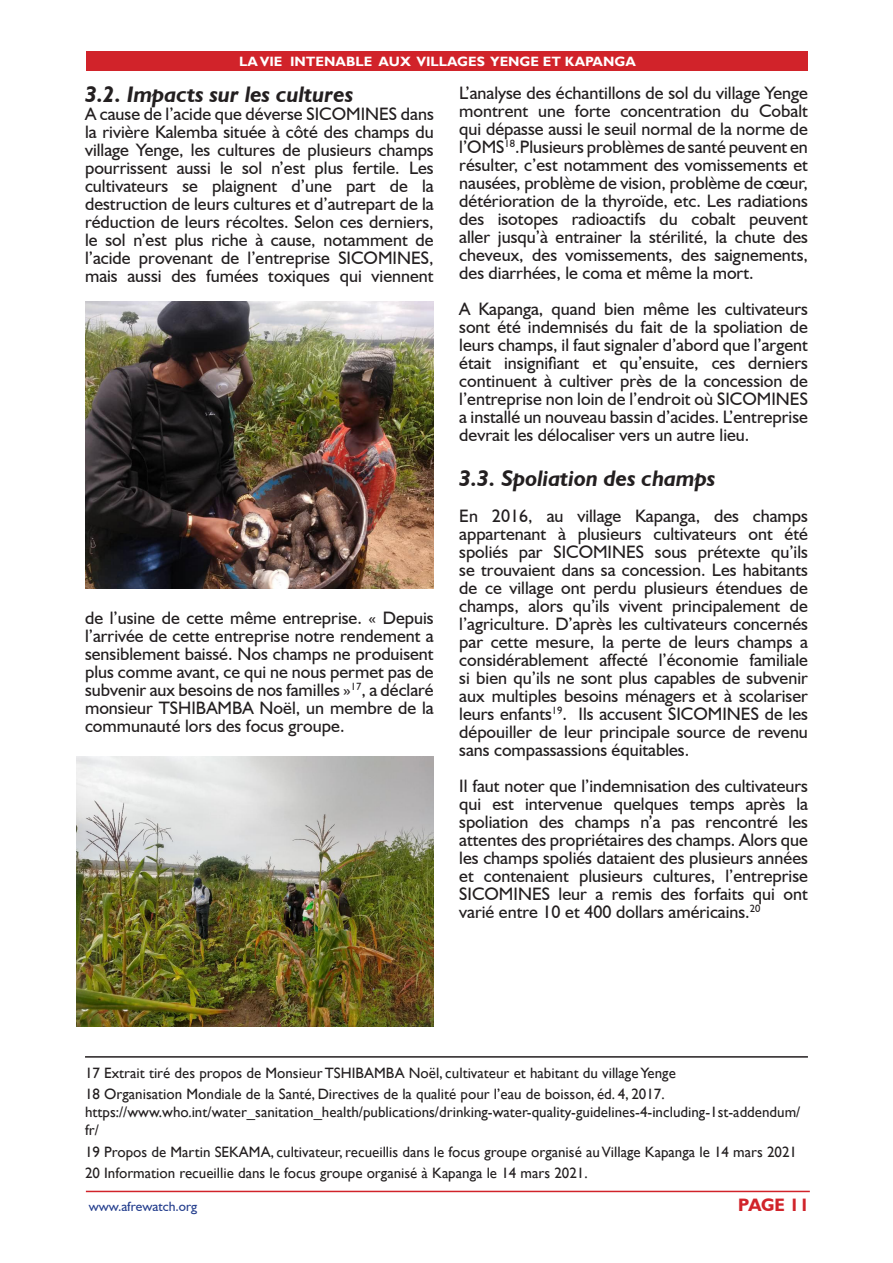
<style>
.page{position:relative;width:893px;height:1263px;background:#fff}
.page>*{position:absolute;margin:0;border:0;box-sizing:border-box;transform-origin:0 0}
.DEUXIEME_TITRE{font:italic 700 22.5px "Humanist 521 BT";color:#231f20}
.TEXTE_COURANT{font:18px/18px "Humanist 521 BT";color:#231f20;text-align:justify}
.TITRE_PREMIER{font:700 18px "Humanist 521 BT";letter-spacing:-.01em;color:#d1232a}
.bas_de_page{font:15px/18px "Gill Sans";color:#231f20}
.TITRE_PREMIER-2{font:700 13.5px "Gill Sans";color:#fff}
.TITRE_PREMIER-3{font:13.5px "Humanist 521 BT";color:#253f8e}
</style>
<div class="page">
<hr style="left:85px;top:1056px;width:723px;height:2px;background:#231f20">
<img style="left:85px;top:302px;width:349px;height:287px">
<img style="left:77px;top:757px;width:357px;height:269px">
<div style="left:86px;top:51px;width:721px;height:20px;background:#d1232a"></div>
<hr style="left:86px;top:1191px;width:724px;height:1px;background:#d1232a">
<p class="TITRE_PREMIER-2" style="left:239px;top:53px;width:398px">LA VIE INTENABLE AUX VILLAGES YENGE ET KAPANGA</p>
<p class="DEUXIEME_TITRE" style="left:85px;top:80px;width:270px">3.2. Impacts sur les cultures</p>
<p class="TEXTE_COURANT" style="left:85px;top:105px;width:350px">A cause de l’acide que déverse SICOMINES dans la rivière Kalemba située à côté des champs du village Yenge, les cultures de plusieurs champs pourrissent aussi le sol n’est plus fertile. Les cultivateurs se plaignent d’une part de la destruction de leurs cultures et d’autrepart de la réduction de leurs récoltes. Selon ces derniers, le sol n’est plus riche à cause, notamment de l’acide provenant de l’entreprise SICOMINES, mais aussi des fumées toxiques qui viennent</p>
<p class="TEXTE_COURANT" style="left:85px;top:609px;width:350px">de l’usine de cette même entreprise. « Depuis l’arrivée de cette entreprise notre rendement a sensiblement baissé. Nos champs ne produisent plus comme avant, ce qui ne nous permet pas de subvenir aux besoins de nos familles »<sup>17</sup>, a déclaré monsieur TSHIBAMBA Noël, un membre de la communauté lors des focus groupe.</p>
<p class="TEXTE_COURANT" style="left:459px;top:83px;width:350px">L’analyse des échantillons de sol du village Yenge montrent une forte concentration du Cobalt qui dépasse aussi le seuil normal de la norme de l’OMS<sup>18</sup>.Plusieurs problèmes de santé peuvent en résulter, c’est notamment des vomissements et nausées, problème de vision, problème de cœur, détérioration de la thyroïde, etc. Les radiations des isotopes radioactifs du cobalt peuvent aller jusqu’à entrainer la stérilité, la chute des cheveux, des vomissements, des saignements, des diarrhées, le coma et même la mort.</p>
<p class="TEXTE_COURANT" style="left:459px;top:299px;width:350px">A Kapanga, quand bien même les cultivateurs sont été indemnisés du fait de la spoliation de leurs champs, il faut signaler d’abord que l’argent était insignifiant et qu’ensuite, ces derniers continuent à cultiver près de la concession de l’entreprise non loin de l’endroit où SICOMINES a installé un nouveau bassin d’acides. L’entreprise devrait les délocaliser vers un autre lieu.</p>
<p class="DEUXIEME_TITRE" style="left:459px;top:464px;width:258px">3.3. Spoliation des champs</p>
<p class="TEXTE_COURANT" style="left:459px;top:506px;width:350px">En 2016, au village Kapanga, des champs appartenant à plusieurs cultivateurs ont été spoliés par SICOMINES sous prétexte qu’ils se trouvaient dans sa concession. Les habitants de ce village ont perdu plusieurs étendues de champs, alors qu’ils vivent principalement de l’agriculture. D’après les cultivateurs concernés par cette mesure, la perte de leurs champs a considérablement affecté l’économie familiale si bien qu’ils ne sont plus capables de subvenir aux multiples besoins ménagers et à scolariser leurs enfants<sup>19</sup>. Ils accusent SICOMINES de les dépouiller de leur principale source de revenu sans compassassions équitables.</p>
<p class="TEXTE_COURANT" style="left:459px;top:776px;width:350px">Il faut noter que l’indemnisation des cultivateurs qui est intervenue quelques temps après la spoliation des champs n’a pas rencontré les attentes des propriétaires des champs. Alors que les champs spoliés dataient des plusieurs années et contenaient plusieurs cultures, l’entreprise SICOMINES leur a remis des forfaits qui ont varié entre 10 et 400 dollars américains.<sup>20</sup></p>
<p class="bas_de_page" style="left:85px;top:1064px;width:592px">17 Extrait tiré des propos de Monsieur TSHIBAMBA Noël, cultivateur et habitant du village Yenge</p>
<p class="bas_de_page" style="left:85px;top:1086px;width:581px">18 Organisation Mondiale de la Santé, Directives de la qualité pour l’eau de boisson, éd. 4, 2017.</p>
<p class="bas_de_page" style="left:85px;top:1104px;width:717px">https://www.who.int/water_sanitation_health/publications/drinking-water-quality-guidelines-4-including-1st-addendum/ fr/</p>
<p class="bas_de_page" style="left:85px;top:1143px;width:714px">19 Propos de Martin SEKAMA, cultivateur, recueillis dans le focus groupe organisé au Village Kapanga le 14 mars 2021</p>
<p class="bas_de_page" style="left:85px;top:1164px;width:504px">20 Information recueillie dans le focus groupe organisé à Kapanga le 14 mars 2021.</p>
<p class="TITRE_PREMIER-3" style="left:89px;top:1198px;width:110px">www.afrewatch.org</p>
<p class="TITRE_PREMIER" style="left:738px;top:1193px;width:73px">PAGE 11</p>
</div>
